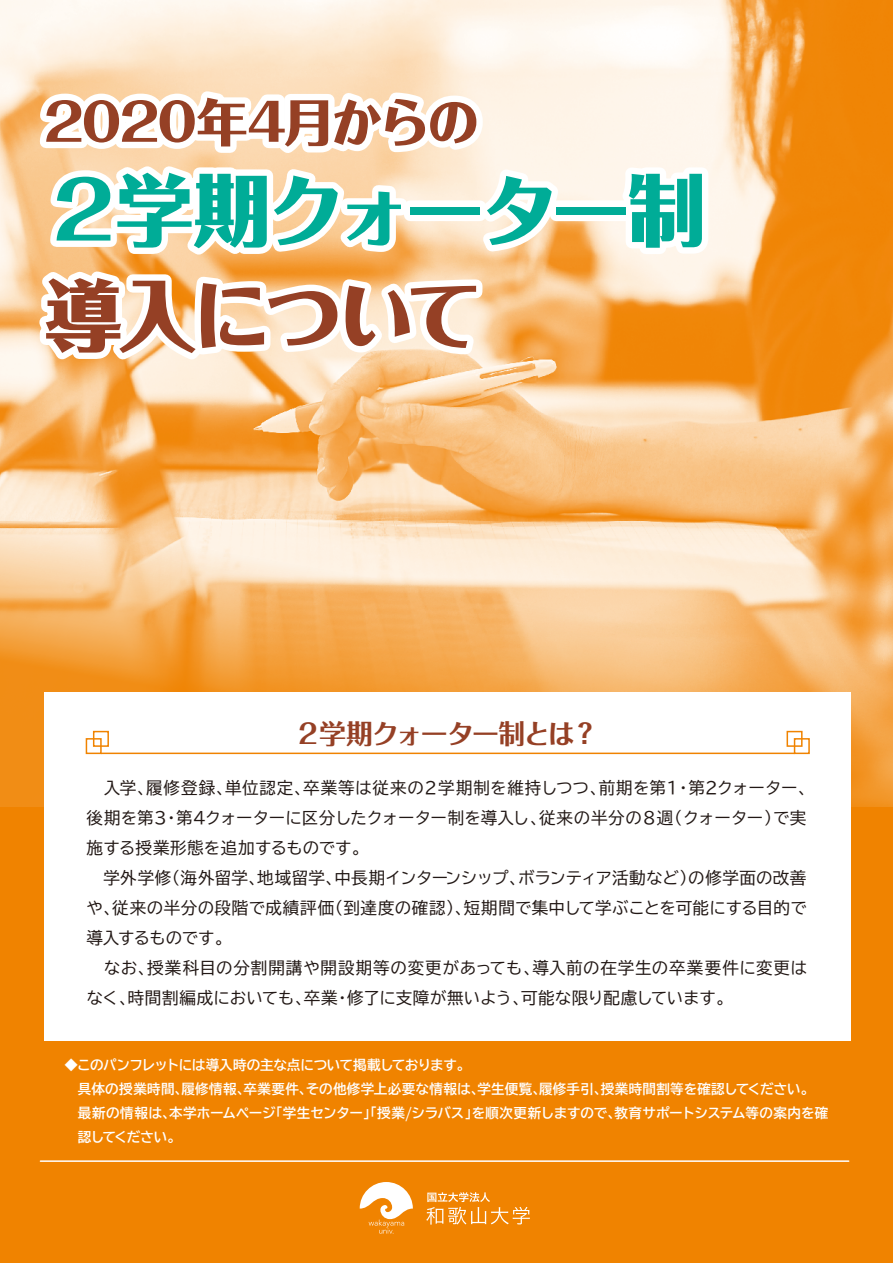
<style>
.page{position:relative;width:893px;height:1263px;background:#f08300}
.page>*{position:absolute;margin:0;border:0;box-sizing:border-box;transform-origin:0 0}
.t1{font:800 78px "Folk Pro";letter-spacing:-.065em;color:#00ac97}
.t2{font:800 78px "Folk Pro";letter-spacing:-.07em;color:#954025}
.t3{font:800 51px "Folk Pro";letter-spacing:-.02em;color:#954025}
.t4{font:700 27px "Folk Pro";letter-spacing:-.065em;color:#954025}
.t5{font:16.5px/30px "TBUD Go Std";letter-spacing:.015em;color:#221815}
.t6{font:700 13.5px/24px "TBUD Go Std";color:#fff}
</style>
<div class="page">
<img style="left:0;top:0;width:893px;height:806px">
<div style="left:550px;top:200px;width:82px;height:21px;border:13px solid #fff"></div>
<svg style="left:612px;top:159px;width:108px;height:101px;background:#fefbf7"></svg>
<svg style="left:11px;top:63px;width:555px;height:307px;background:#fce5cb"></svg>
<div style="left:44px;top:692px;width:806px;height:348px;background:#fff"></div>
<hr style="left:40px;top:1160px;width:809px;height:2px;background:#fff">
<div style="left:93px;top:731px;width:16px;height:16px;border:2px solid #f08300"></div>
<div style="left:86px;top:738px;width:16px;height:16px;border:2px solid #f08300"></div>
<div style="left:786px;top:731px;width:16px;height:16px;border:2px solid #f08300"></div>
<div style="left:794px;top:738px;width:16px;height:16px;border:2px solid #f08300"></div>
<hr style="left:101px;top:753px;width:693px;height:1px;background:#f08300">
<svg style="left:360px;top:1182px;width:53px;height:52px"></svg>
<svg style="left:426px;top:1192px;width:104px;height:32px"></svg>
<h2 class="t3" style="left:44px;top:79px;width:436px">2020年4月からの</h2>
<h1 class="t1" style="left:44px;top:144px;width:664px">２学期クォーター制</h1>
<h1 class="t2" style="left:44px;top:249px;width:440px">導入について</h1>
<h3 class="t4" style="left:294px;top:710px;width:305px">２学期クォーター制とは？</h3>
<p class="t5" style="left:86px;top:773px;width:730px">　入学、履修登録、単位認定、卒業等は従来の２学期制を維持しつつ、前期を第1・第2クォーター、後期を第3・第4クォーターに区分したクォーター制を導入し、従来の半分の８週（クォーター）で実施する授業形態を追加するものです。<br>　学外学修（海外留学、地域留学、中長期インターンシップ、ボランティア活動など）の修学面の改善や、従来の半分の段階で成績評価（到達度の確認）、短期間で集中して学ぶことを可能にする目的で導入するものです。<br>　なお、授業科目の分割開講や開設期等の変更があっても、導入前の在学生の卒業要件に変更はなく、時間割編成においても、卒業・修了に支障が無いよう、可能な限り配慮しています。</p>
<p class="t6" style="left:78px;top:1053px;width:752px;text-indent:-14px">◆このパンフレットには導入時の主な点について掲載しております。<br>具体の授業時間、履修情報、卒業要件、その他修学上必要な情報は、学生便覧、履修手引、授業時間割等を確認してください。最新の情報は、本学ホームページ「学生センター」「授業/シラバス」を順次更新しますので、教育サポートシステム等の案内を確認してください。</p>
</div>
